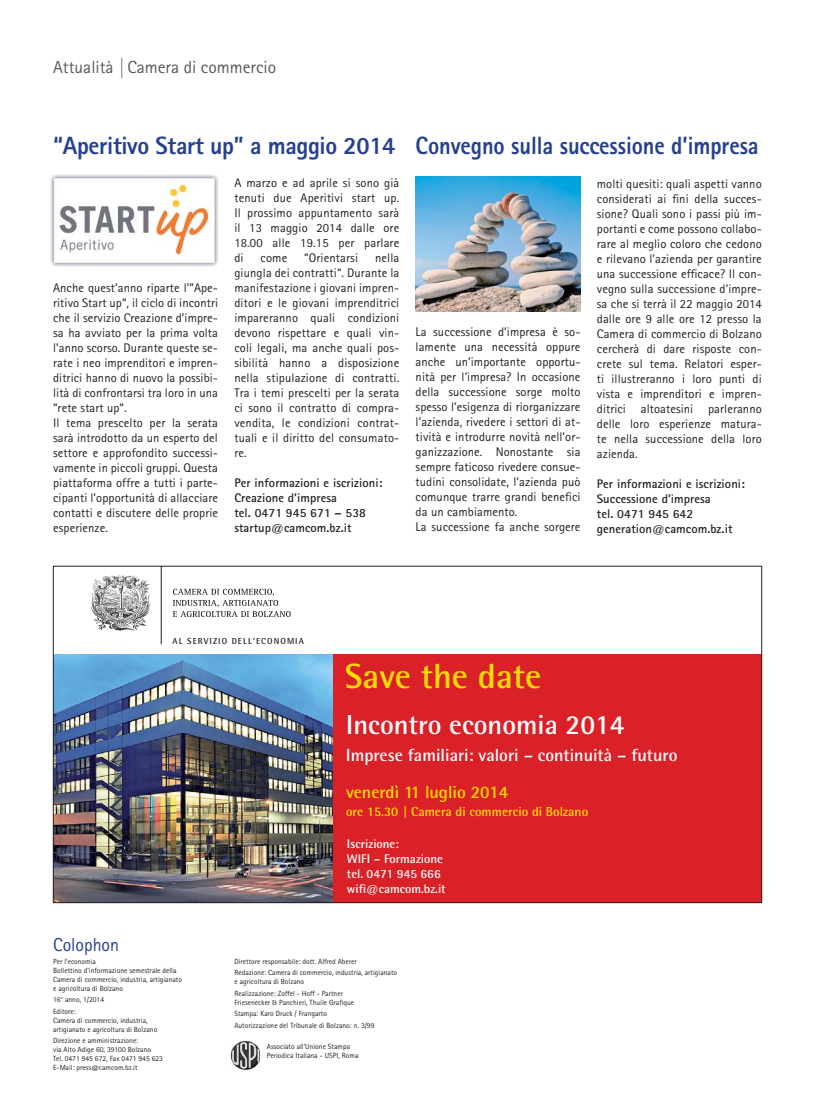
<style>
.page{position:relative;width:815px;height:1099px;background:#fff}
.page>*{position:absolute;margin:0;border:0;box-sizing:border-box;transform-origin:0 0}
.t1{font:700 35px "Rotis Semi Sans";color:#fd0}
.t2{font:700 27.5px "Rotis Semi Sans";color:#fff}
.t3{font:800 25px "Rotis Sans Serif";letter-spacing:-.005em;color:#25408e;scale:.9 1}
.t4{font:800 25px "Rotis Sans Serif";letter-spacing:-.005em;color:#25408e;scale:.95 1}
.t5{font:18.75px "Rotis Sans Serif";color:#25408e;scale:.95 1}
.t6{font:700 17.5px "Rotis Semi Sans";color:#fff}
.t7{font:17.5px "Rotis Sans Serif";color:#58595b}
.t8{font:700 17.5px "Rotis Semi Sans";color:#fd0}
.t9{font:700 15px "Rotis Sans Serif";color:#231f20}
.t10{font:700 13.12px "Rotis Semi Sans";color:#fd0}
.t11{font:12.5px/15px "Rotis Sans Serif";letter-spacing:.005em;color:#231f20;text-align:justify}
.t12{font:700 12.5px/15px "Rotis Sans Serif";letter-spacing:.005em;color:#231f20}
.t13{font:700 12.5px/15px "Rotis Semi Sans";color:#fff}
.t14{font:700 8.75px "Rotis Semi Sans";letter-spacing:.12em;color:#231f20}
.t15{font:7.5px/9px "Rotis Sans Serif";color:#231f20}
</style>
<div class="page">
<svg style="left:121px;top:58px;width:1px;height:20px"></svg>
<img style="left:50px;top:174px;width:168px;height:92px">
<img style="left:416px;top:176px;width:165px;height:136px">
<img style="left:231px;top:1040px;width:29px;height:29px">
<div style="left:319px;top:654px;width:443px;height:248px;background:#da2128"></div>
<img style="left:55px;top:654px;width:278px;height:246px">
<img style="left:91px;top:575px;width:60px;height:56px">
<hr style="left:161px;top:566px;width:1px;height:78px;background:#231f20">
<svg style="left:173px;top:588px;width:118px;height:29px"></svg>
<h3 class="t7" style="left:53px;top:61px;width:224px">Attualità Camera di commercio</h3>
<h3 class="t4" style="left:53px;top:136px;width:362px">“Aperitivo Start up” a maggio 2014</h3>
<p class="t11" style="left:53px;top:282px;width:166px;text-align:left">Anche quest’anno riparte l’”Ape&shy;ritivo Start up“, il ciclo di incontri che il servizio Creazione d’impre&shy;sa ha avviato per la prima volta l’anno scorso. Durante queste se&shy;rate i neo imprenditori e impren&shy;ditrici hanno di nuovo la possibi&shy;lità di confrontarsi tra loro in una “rete start up“.<br>Il tema prescelto per la serata sarà introdotto da un esperto del settore e approfondito successi&shy;vamente in piccoli gruppi. Questa piattaforma offre a tutti i parte&shy;cipanti l’opportunità di allacciare contatti e discutere delle proprie esperienze.</p>
<p class="t11" style="left:234px;top:176px;width:166px">A marzo e ad aprile si sono già tenuti due Aperitivi start up.<br>Il prossimo appuntamento sarà il 13 maggio 2014 dalle ore 18.00 alle 19.15 per parlare di</p>
<p class="t11" style="left:261px;top:251px;width:28px">come</p>
<p class="t11" style="left:304px;top:251px;width:55px">“Orientarsi</p>
<p class="t11" style="left:234px;top:251px;width:166px;text-indent:141px">nella giungla dei contratti“. Durante la manifestazione i giovani impren&shy;ditori e le giovani imprenditrici impareranno quali condizioni devono rispettare e quali vin&shy;coli legali, ma anche quali pos&shy;sibilità hanno a disposizione nella stipulazione di contratti.<br>Tra i temi prescelti per la serata ci sono il contratto di compra&shy;vendita, le condizioni contrat&shy;tuali e il diritto del consumato&shy;re.</p>
<p class="t12" style="left:234px;top:476px;width:150px">Per informazioni e iscrizioni:<br>Creazione d’impresa<br>tel. 0471 945 671 – 538 startup@camcom.bz.it</p>
<h3 class="t3" style="left:416px;top:136px;width:383px">Convegno sulla successione d’impresa</h3>
<p class="t11" style="left:416px;top:325px;width:166px;text-align:left">La successione d’impresa è so&shy;lamente una necessità oppure anche un’importante opportu&shy;nità per l’impresa? In occasione della successione sorge molto spesso l’esigenza di riorganizzare l’azienda, rivedere i settori di at&shy;tività e introdurre novità nell’or&shy;ganizzazione. Nonostante sia sempre faticoso rivedere consue&shy;tudini consolidate, l’azienda può comunque trarre grandi benefici da un cambiamento.<br>La successione fa anche sorgere</p>
<p class="t11" style="left:597px;top:177px;width:166px">molti quesiti: quali aspetti vanno considerati ai fini della succes&shy;sione? Quali sono i passi più im&shy;portanti e come possono collabo&shy;rare al meglio coloro che cedono e rilevano l’azienda per garantire una successione efficace? Il con&shy;vegno sulla successione d’impre&shy;sa che si terrà il 22 maggio 2014 dalle ore 9 alle ore 12 presso la Camera di commercio di Bolzano cercherà di dare risposte con&shy;crete sul tema. Relatori esper&shy;ti illustreranno i loro punti di vista e imprenditori e impren&shy;ditrici altoatesini parleranno delle loro esperienze matura&shy;te nella successione della loro azienda.</p>
<p class="t12" style="left:597px;top:477px;width:150px">Per informazioni e iscrizioni:<br>Successione d’impresa<br>tel. 0471 945 642 generation@camcom.bz.it</p>
<p class="t14" style="left:173px;top:638px;width:133px">AL SERVIZIO DELL’ECONOMIA</p>
<h1 class="t1" style="left:345px;top:663px;width:198px">Save the date</h1>
<h2 class="t2" style="left:346px;top:714px;width:280px">Incontro economia 2014</h2>
<h3 class="t6" style="left:346px;top:748px;width:333px">Imprese familiari: valori – continuità – futuro</h3>
<h3 class="t8" style="left:346px;top:785px;width:164px">venerdì 11 luglio 2014</h3>
<p class="t10" style="left:346px;top:806px;width:244px">ore 15.30 | Camera di commercio di Bolzano</p>
<h3 class="t5" style="left:53px;top:938px;width:71px">Colophon</h3>
<p class="t15" style="left:53px;top:957px;width:130px">Per l’economia<br>Bollettino d’informazione semestrale della Camera di commercio, industria, artigianato e agricoltura di Bolzano</p>
<p class="t15" style="left:53px;top:994px;width:52px;line-height:11.5px">16° anno, 1/2014<br>Editore:</p>
<p class="t15" style="left:53px;top:1016px;width:106px">Camera di commercio, industria, artigianato e agricoltura di Bolzano</p>
<p class="t15" style="left:53px;top:1037px;width:111px">Direzione e amministrazione:<br>via Alto Adige 60, 39100 Bolzano<br>Tel. 0471 945 672, Fax 0471 945 623<br>E-Mail: press@camcom.bz.it</p>
<p class="t9" style="left:53px;top:1052px;width:18px">12</p>
<p class="t13" style="left:347px;top:837px;width:100px">Iscrizione:<br>WIFI – Formazione tel. 0471 945 666 wifi@camcom.bz.it</p>
<p class="t15" style="left:234px;top:956px;width:164px;line-height:11.5px">Direttore responsabile: dott. Alfred Aberer<br>Redazione: Camera di commercio, industria, artigianato</p>
<p class="t15" style="left:234px;top:976px;width:110px;line-height:11.5px">e agricoltura di Bolzano<br>Realizzazione: Zoffel - Hoff - Partner</p>
<p class="t15" style="left:234px;top:997px;width:142px;line-height:11.5px">Friesenecker &amp; Panchieri, Thuile Grafique<br>Stampa: Karo Druck / Frangarto<br>Autorizzazione del Tribunale di Bolzano: n. 3/99</p>
<p class="t15" style="left:267px;top:1042px;width:93px">Associato all’Unione Stampa<br>Periodica Italiana - USPI, Roma</p>
</div>
